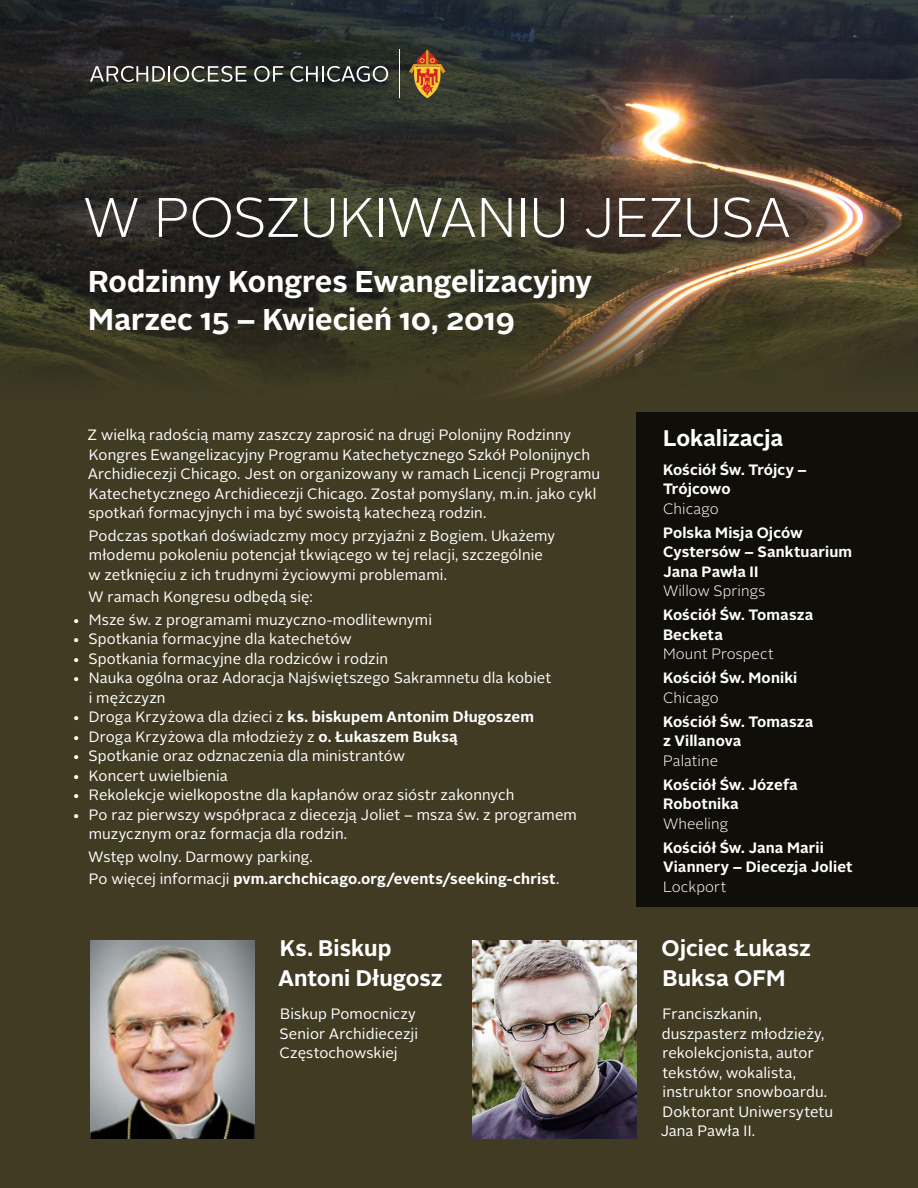
<style>
.page{position:relative;width:918px;height:1188px;background:#fff}
.page>*{position:absolute;margin:0;border:0;box-sizing:border-box;transform-origin:0 0}
.t1{font:300 55.5px "Alright Sans";letter-spacing:-.02em;color:#fff}
.t2{font:700 30px/37.5px "Alright Sans";letter-spacing:-.005em;color:#fff}
.t3{font:700 22.5px/30px "Alright Sans";color:#fff}
.t4{font:15px/19.5px "Alright Sans";letter-spacing:.005em;color:#fff}
.t5{font:700 15px/19.5px "Alright Sans";letter-spacing:.01em;color:#fff}
.t6{font:300 15px "Alright Sans";letter-spacing:.005em;color:#fff}
.s1{font-weight:400}
.s2{font-weight:700}
</style>
<div class="page">
<img style="left:0;top:0;width:918px;height:1188px">
<hr style="left:400px;top:50px;width:1px;height:48px;background:#fff">
<svg style="left:90px;top:66px;width:156px;height:16px;background:#686863"></svg>
<svg style="left:254px;top:66px;width:29px;height:16px"></svg>
<svg style="left:290px;top:66px;width:98px;height:16px;background:#5f6260"></svg>
<svg style="left:409px;top:50px;width:36px;height:48px;background:#965d2c"></svg>
<img style="left:90px;top:941px;width:164px;height:197px">
<img style="left:472px;top:941px;width:165px;height:197px">
<div style="left:637px;top:412px;width:281px;height:496px;background:#100e08"></div>
<h1 class="t1" style="left:83px;top:180px;width:710px">W POSZUKIWANIU JEZUSA</h1>
<h2 class="t2" style="left:88px;top:263px;width:506px">Rodzinny Kongres Ewangelizacyjny<br>Marzec 15 – Kwiecień 10, 2019</h2>
<p class="t4" style="left:88px;top:426px;width:514px">Z wielką radością mamy zaszczy zaprosić na drugi Polonijny Rodzinny Kongres Ewangelizacyjny Programu Katechetycznego Szkół Polonijnych Archidiecezji Chicago. Jest on organizowany w ramach Licencji Programu Katechetycznego Archidiecezji Chicago. Został pomyślany, m.in. jako cykl spotkań formacyjnych i ma być swoistą katechezą rodzin.</p>
<p class="t4" style="left:89px;top:526px;width:468px">Podczas spotkań doświadczmy mocy przyjaźni z Bogiem. Ukażemy młodemu pokoleniu potencjał tkwiącego w tej relacji, szczególnie w zetknięciu z ich trudnymi życiowymi problemami.</p>
<p class="t4" style="left:88px;top:588px;width:226px">W ramach Kongresu odbędą się:</p>
<p class="t4" style="left:72px;top:610px;width:362px">• Msze św. z programami muzyczno-modlitewnymi</p>
<p class="t4" style="left:72px;top:630px;width:281px">• Spotkania formacyjne dla katechetów</p>
<p class="t4" style="left:72px;top:649px;width:318px">• Spotkania formacyjne dla rodziców i rodzin</p>
<p class="t4" style="left:89px;top:669px;width:464px;text-indent:-17px">• Nauka ogólna oraz Adoracja Najświętszego Sakramnetu dla kobiet i mężczyzn</p>
<p class="t5" style="left:72px;top:707px;width:464px"><span class="s1">• Droga Krzyżowa dla dzieci z</span> ks. biskupem Antonim Długoszem</p>
<p class="t4" style="left:72px;top:727px;width:387px">• Droga Krzyżowa dla młodzieży z <span class="s2">o. Łukaszem Buksą</span></p>
<p class="t4" style="left:72px;top:747px;width:335px">• Spotkanie oraz odznaczenia dla ministrantów</p>
<p class="t4" style="left:72px;top:766px;width:157px">• Koncert uwielbienia</p>
<p class="t4" style="left:72px;top:786px;width:444px">• Rekolekcje wielkopostne dla kapłanów oraz sióstr zakonnych</p>
<p class="t4" style="left:89px;top:805px;width:490px;text-indent:-17px">• Po raz pierwszy współpraca z diecezją Joliet – msza św. z programem muzycznym oraz formacja dla rodzin.</p>
<p class="t4" style="left:88px;top:846px;width:473px;line-height:22.5px">Wstęp wolny. Darmowy parking.<br>Po więcej informacji <span class="s2">pvm.archchicago.org/events/seeking-christ</span>.</p>
<h3 class="t3" style="left:278px;top:934px;width:166px">Ks. Biskup<br>Antoni Długosz</h3>
<p class="t4" style="left:280px;top:1005px;width:140px">Biskup Pomocniczy<br>Senior Archidiecezji<br>Częstochowskiej</p>
<h3 class="t3" style="left:663px;top:423px;width:122px">Lokalizacja</h3>
<p class="t5" style="left:663px;top:460px;width:146px">Kościół Św. Trójcy –<br>Trójcowo</p>
<p class="t6" style="left:663px;top:498px;width:57px">Chicago</p>
<p class="t5" style="left:663px;top:523px;width:191px">Polska Misja Ojców<br>Cystersów – Sanktuarium<br>Jana Pawła II</p>
<p class="t6" style="left:663px;top:581px;width:104px">Willow Springs</p>
<p class="t5" style="left:663px;top:605px;width:152px">Kościół Św. Tomasza<br>Becketa</p>
<p class="t6" style="left:663px;top:644px;width:112px">Mount Prospect</p>
<p class="t5" style="left:663px;top:668px;width:136px">Kościół Św. Moniki</p>
<p class="t6" style="left:663px;top:687px;width:57px">Chicago</p>
<p class="t5" style="left:663px;top:712px;width:152px">Kościół Św. Tomasza z Villanova</p>
<p class="t6" style="left:663px;top:750px;width:57px">Palatine</p>
<p class="t5" style="left:663px;top:775px;width:136px">Kościół Św. Józefa<br>Robotnika</p>
<p class="t6" style="left:663px;top:813px;width:67px">Wheeling</p>
<p class="t5" style="left:663px;top:838px;width:191px">Kościół Św. Jana Marii<br>Viannery – Diecezja Joliet</p>
<p class="t6" style="left:663px;top:876px;width:65px">Lockport</p>
<h3 class="t3" style="left:662px;top:934px;width:151px">Ojciec Łukasz<br>Buksa OFM</h3>
<p class="t4" style="left:660px;top:1005px;width:174px">Franciszkanin, duszpasterz młodzieży, rekolekcjonista, autor tekstów, wokalista, instruktor snowboardu.<br>Doktorant Uniwersytetu<br>Jana Pawła II.</p>
</div>
